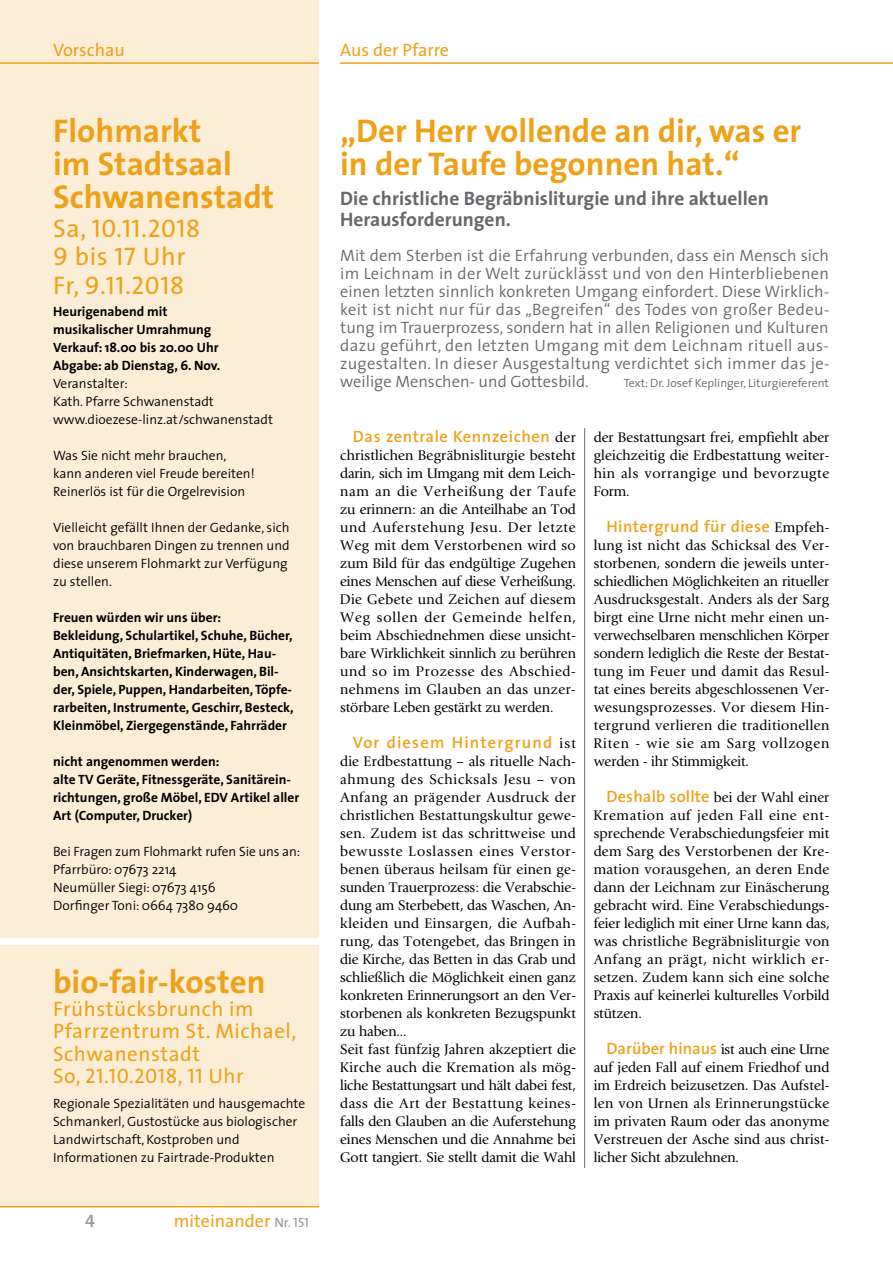
<style>
.page{position:relative;width:893px;height:1263px;background:#fff}
.page>*{position:absolute;margin:0;border:0;box-sizing:border-box;transform-origin:0 0}
.t1{font:700 33px/33px "The Sans";color:#eea21a}
.t2{font:25.5px "The Sans Caps";letter-spacing:.025em;color:#eea21a}
.t3{font:25.5px "The Sans";letter-spacing:.025em;color:#eea21a}
.t4{font:21px/22.5px "The Sans";letter-spacing:.025em;color:#eea21a}
.t5{font:21px "The Sans Caps";letter-spacing:.025em;color:#eea21a}
.t6{font:700 19.5px/21px "The Sans";color:#68676c}
.t7{font:18px "The Sans";color:#eea21a}
.t8{font:18px "The Sans Semi Bold Caps";color:#98989c}
.t9{font:300 16.5px/18px "The Sans";color:#68676c;text-align:justify}
.t10{font:600 16.5px "The Sans";letter-spacing:.035em;color:#eea21a}
.t11{font:600 16.5px "The Sans";letter-spacing:.075em;color:#eea21a}
.t12{font:13.5px/18px "GI25";letter-spacing:.03em;color:#000;text-align:justify}
.t13{font:300 13.5px/18px "The Sans";color:#000}
.t14{font:700 13.5px/18px "The Sans";color:#000}
.t15{font:300 12px "The Sans";color:#68676c}
.s1{font-family:"The Sans"}
.s2{font-family:"The Sans Caps"}
.s3{font-size:13.5px;color:#98989c}
.s4{font-family:"The Sans Caps";font-size:13.5px;color:#98989c}
.s5{font-family:"GI25";font-weight:400;font-size:13.5px;color:#000}
.s6{font-family:"The Sans";font-weight:600;font-size:16.5px;color:#eea21a}
</style>
<div class="page">
<div style="left:0;top:0;width:319px;height:938px;background:#fcedd6"></div>
<div style="left:0;top:945px;width:319px;height:261px;background:#fcedd6"></div>
<hr style="left:0;top:1206px;width:319px;height:1px;background:#eea21a">
<hr style="left:340px;top:62px;width:553px;height:2px;background:#eea21a">
<hr style="left:0;top:62px;width:319px;height:2px;background:#eea21a">
<hr style="left:584px;top:428px;width:1px;height:740px;background:#68676c">
<h3 class="t7" style="left:53px;top:35px;width:73px">Vorschau</h3>
<h3 class="t7" style="left:340px;top:35px;width:110px">Aus der Pfarre</h3>
<h1 class="t1" style="left:53px;top:114px;width:223px">Flohmarkt<br>im Stadtsaal<br>Schwanenstadt</h1>
<h2 class="t2" style="left:53px;top:207px;width:149px"><span class="s1">Sa,</span> 10.11.2018</h2>
<h2 class="t3" style="left:53px;top:236px;width:134px"><span class="s2">9</span> bis <span class="s2">17</span> Uhr</h2>
<h2 class="t2" style="left:53px;top:264px;width:132px"><span class="s1">Fr,</span> 9.11.2018</h2>
<p class="t14" style="left:53px;top:302px;width:169px">Heurigenabend mit musikalischer Umrahmung<br>Verkauf: 18.00 bis 20.00 Uhr<br>Abgabe: ab Dienstag, 6. Nov.</p>
<p class="t13" style="left:53px;top:374px;width:221px">Veranstalter:<br>Kath. Pfarre Schwanenstadt www.dioezese-linz.at/schwanenstadt</p>
<p class="t13" style="left:53px;top:446px;width:203px">Was Sie nicht mehr brauchen, kann anderen viel Freude bereiten!<br>Reinerlös ist für die Orgelrevision</p>
<p class="t13" style="left:53px;top:518px;width:238px">Vielleicht gefällt Ihnen der Gedanke, sich von brauchbaren Dingen zu trennen und diese unserem Flohmarkt zur Verfügung zu stellen.</p>
<p class="t14" style="left:53px;top:608px;width:242px">Freuen würden wir uns über:<br>Bekleidung, Schulartikel, Schuhe, Bücher, Antiquitäten, Briefmarken, Hüte, Hau&shy;ben, Ansichtskarten, Kinderwagen, Bil&shy;der, Spiele, Puppen, Handarbeiten, Töpfe&shy;rarbeiten, Instrumente, Geschirr, Besteck, Kleinmöbel, Ziergegenstände, Fahrräder</p>
<p class="t14" style="left:53px;top:752px;width:248px">nicht angenommen werden:<br>alte TV Geräte, Fitnessgeräte, Sanitärein&shy;richtungen, große Möbel, EDV Artikel aller Art (Computer, Drucker)</p>
<p class="t13" style="left:53px;top:842px;width:249px">Bei Fragen zum Flohmarkt rufen Sie uns an:<br>Pfarrbüro: 07673 2214<br>Neumüller Siegi: 07673 4156<br>Dorfinger Toni: 0664 7380 9460</p>
<h1 class="t1" style="left:53px;top:965px;width:214px">bio-fair-kosten</h1>
<h3 class="t4" style="left:53px;top:997px;width:245px">Frühstücksbrunch im<br>Pfarrzentrum St. Michael,<br>Schwanenstadt</h3>
<h3 class="t5" style="left:53px;top:1059px;width:192px"><span class="s1">So,</span> 21.10.2018, 11 <span class="s1">Uhr</span></h3>
<p class="t13" style="left:53px;top:1094px;width:254px">Regionale Spezialitäten und hausgemachte Schmankerl, Gustostücke aus biologischer Landwirtschaft, Kostproben und Informationen zu Fairtrade-Produkten</p>
<h3 class="t8" style="left:85px;top:1206px;width:11px">4</h3>
<h3 class="t7" style="left:174px;top:1206px;width:137px">miteinander <span class="s3">Nr.</span> <span class="s4">151</span></h3>
<h1 class="t1" style="left:340px;top:114px;width:463px">„Der Herr vollende an dir, was er in der Taufe begonnen hat.“</h1>
<h3 class="t6" style="left:340px;top:188px;width:430px">Die christliche Begräbnisliturgie und ihre aktuellen<br>Herausforderungen.</h3>
<p class="t9" style="left:340px;top:245px;width:491px">Mit dem Sterben ist die Erfahrung verbunden, dass ein Mensch sich im Leichnam in der Welt zurücklässt und von den Hinterbliebenen einen letzten sinnlich konkreten Umgang einfordert. Diese Wirklich&shy;keit ist nicht nur für das „Begreifen“ des Todes von großer Bedeu&shy;tung im Trauerprozess, sondern hat in allen Religionen und Kulturen dazu geführt, den letzten Umgang mit dem Leichnam rituell aus&shy;zugestalten. In dieser Ausgestaltung verdichtet sich immer das je&shy;weilige Menschen- und Gottesbild.</p>
<p class="t15" style="left:624px;top:373px;width:207px">Text: Dr. Josef Keplinger, Liturgiereferent</p>
<p class="t10" style="left:353px;top:422px;width:224px">Das zentrale Kennzeichen <span class="s5">der</span></p>
<p class="t12" style="left:340px;top:446px;width:237px">christlichen Begräbnisliturgie besteht darin, sich im Umgang mit dem Leich&shy;nam an die Verheißung der Taufe zu erinnern: an die Anteilhabe an Tod und Auferstehung Jesu. Der letzte Weg mit dem Verstorbenen wird so zum Bild für das endgültige Zugehen eines Menschen auf diese Verheißung.<br>Die Gebete und Zeichen auf diesem Weg sollen der Gemeinde helfen, beim Abschiednehmen diese unsicht&shy;bare Wirklichkeit sinnlich zu berühren und so im Prozesse des Abschied&shy;nehmens im Glauben an das unzer&shy;störbare Leben gestärkt zu werden.</p>
<p class="t11" style="left:353px;top:728px;width:224px">Vor diesem Hintergrund <span class="s5">ist</span></p>
<p class="t12" style="left:340px;top:752px;width:237px;text-align:left">die Erdbestattung – als rituelle Nach&shy;ahmung des Schicksals Jesu – von Anfang an prägender Ausdruck der christlichen Bestattungskultur gewe&shy;sen. Zudem ist das schrittweise und bewusste Loslassen eines Verstor&shy;benen überaus heilsam für einen ge&shy;sunden Trauerprozess: die Verabschie&shy;dung am Sterbebett, das Waschen, An&shy;kleiden und Einsargen, die Aufbah&shy;rung, das Totengebet, das Bringen in die Kirche, das Betten in das Grab und schließlich die Möglichkeit einen ganz konkreten Erinnerungsort an den Ver&shy;storbenen als konkreten Bezugspunkt zu haben...<br>Seit fast fünfzig Jahren akzeptiert die Kirche auch die Kremation als mög&shy;liche Bestattungsart und hält dabei fest, dass die Art der Bestattung keines&shy;falls den Glauben an die Auferstehung eines Menschen und die Annahme bei Gott tangiert. Sie stellt damit die Wahl</p>
<p class="t12" style="left:594px;top:428px;width:237px">der Bestattungsart frei, empfiehlt aber gleichzeitig die Erdbestattung weiter&shy;hin als vorrangige und bevorzugte Form.</p>
<p class="t10" style="left:606px;top:512px;width:224px">Hintergrund für diese <span class="s5">Empfeh-</span></p>
<p class="t12" style="left:594px;top:536px;width:237px">lung ist nicht das Schicksal des Ver&shy;storbenen, sondern die jeweils unter&shy;schiedlichen Möglichkeiten an ritueller Ausdrucksgestalt. Anders als der Sarg birgt eine Urne nicht mehr einen un&shy;verwechselbaren menschlichen Körper sondern lediglich die Reste der Bestat&shy;tung im Feuer und damit das Resul&shy;tat eines bereits abgeschlossenen Ver&shy;wesungsprozesses. Vor diesem Hin&shy;tergrund verlieren die traditionellen Riten - wie sie am Sarg vollzogen werden - ihr Stimmigkeit.</p>
<p class="t12" style="left:594px;top:788px;width:237px;text-indent:13px"><span class="s6">Deshalb sollte</span> bei der Wahl einer Kremation auf jeden Fall eine ent&shy;sprechende Verabschiedungsfeier mit dem Sarg des Verstorbenen der Kre&shy;mation vorausgehen, an deren Ende dann der Leichnam zur Einäscherung gebracht wird. Eine Verabschiedungs&shy;feier lediglich mit einer Urne kann das, was christliche Begräbnisliturgie von Anfang an prägt, nicht wirklich er&shy;setzen. Zudem kann sich eine solche Praxis auf keinerlei kulturelles Vorbild stützen.</p>
<p class="t12" style="left:594px;top:1040px;width:237px;text-indent:13px"><span class="s6">Darüber hinaus</span> ist auch eine Urne auf jeden Fall auf einem Friedhof und im Erdreich beizusetzen. Das Aufstel&shy;len von Urnen als Erinnerungstücke im privaten Raum oder das anonyme Verstreuen der Asche sind aus christ&shy;licher Sicht abzulehnen.</p>
</div>
